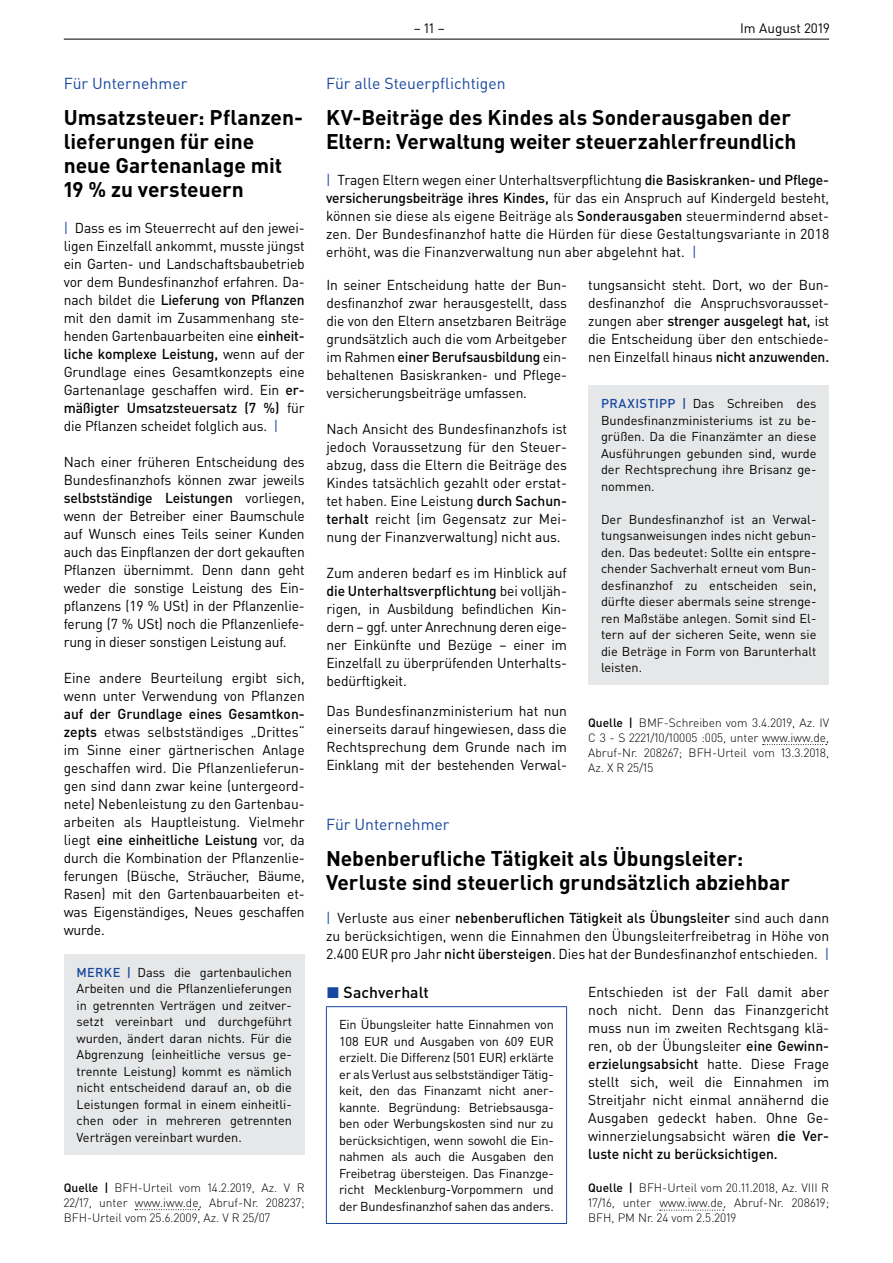
<style>
.page{position:relative;width:893px;height:1263px;background:#fff}
.page>*{position:absolute;margin:0;border:0;box-sizing:border-box;transform-origin:0 0}
.t1{font:700 21px/24px "DIN Pro";letter-spacing:-.005em;color:#000}
.t2{font:15.75px "DIN Pro";color:#17479e}
.t3{font:500 15.75px "DIN Pro";letter-spacing:.005em;color:#000}
.t4{font:14.25px/18px "DIN Pro";letter-spacing:-.01em;color:#000;text-align:justify}
.t5{font:13.5px "DIN Pro";color:#000}
.t6{font:12.75px/16.5px "DIN Pro";color:#000;text-align:justify}
.t7{font:300 12px/15px "DIN Pro";color:#000;text-align:justify}
.s1{color:#17479e}
.s2{font-weight:500}
.s3{font-weight:500;color:#17479e}
</style>
<div class="page">
<hr style="left:64px;top:39px;width:765px;height:1px;background:#000">
<svg style="left:135px;top:1209px;width:64px;height:1px"></svg>
<div style="left:64px;top:954px;width:241px;height:201px;background:#e6e7e8"></div>
<svg style="left:763px;top:744px;width:64px;height:1px"></svg>
<div style="left:588px;top:385px;width:241px;height:300px;background:#e6e7e8"></div>
<hr style="left:326px;top:1006px;width:241px;height:1px;background:#17479e">
<hr style="left:326px;top:1007px;width:1px;height:216px;background:#17479e">
<hr style="left:566px;top:1007px;width:1px;height:216px;background:#17479e">
<hr style="left:326px;top:1223px;width:241px;height:1px;background:#17479e">
<svg style="left:660px;top:1210px;width:64px;height:1px"></svg>
<p class="t2" style="left:64px;top:73px;width:125px">Für Unternehmer</p>
<h1 class="t1" style="left:64px;top:105px;width:241px">Umsatzsteuer: Pflanzen&shy;lieferungen für eine neue Gartenanlage mit<br>19 % zu versteuern</h1>
<p class="t4" style="left:64px;top:219px;width:242px"><span class="s1">|</span> Dass es im Steuerrecht auf den jewei&shy;ligen Einzelfall ankommt, musste jüngst ein Garten- und Landschaftsbaubetrieb vor dem Bundesfinanzhof erfahren. Da&shy;nach bildet die <span class="s2">Lieferung von Pflanzen </span>mit den damit im Zusammenhang ste&shy;henden Gartenbauarbeiten eine <span class="s2">einheit&shy;liche komplexe Leistung,</span> wenn auf der Grundlage eines Gesamtkonzepts eine Gartenanlage geschaffen wird. Ein <span class="s2">er&shy;mäßigter Umsatzsteuersatz (7 %)</span> für die Pflanzen scheidet folglich aus. <span class="s1">|</span></p>
<p class="t4" style="left:64px;top:453px;width:242px">Nach einer früheren Entscheidung des Bundesfinanzhofs können zwar jeweils <span class="s2">selbstständige Leistungen</span> vorliegen, wenn der Betreiber einer Baumschule auf Wunsch eines Teils seiner Kunden auch das Einpflanzen der dort gekauften Pflanzen übernimmt. Denn dann geht weder die sonstige Leistung des Ein&shy;pflanzens (19 % USt) in der Pflanzenlie&shy;ferung (7 % USt) noch die Pflanzenliefe&shy;rung in dieser sonstigen Leistung auf.</p>
<p class="t4" style="left:64px;top:669px;width:242px">Eine andere Beurteilung ergibt sich, wenn unter Verwendung von Pflanzen</p>
<p class="t4" style="left:64px;top:705px;width:242px"><span class="s2">auf der Grundlage eines Gesamtkon&shy;zepts</span> etwas selbstständiges „Drittes“ im Sinne einer gärtnerischen Anlage geschaffen wird. Die Pflanzenlieferun&shy;gen sind dann zwar keine (untergeord&shy;nete) Nebenleistung zu den Gartenbau&shy;arbeiten als Hauptleistung. Vielmehr liegt <span class="s2">eine einheitliche Leistung</span> vor, da durch die Kombination der Pflanzenlie&shy;ferungen (Büsche, Sträucher, Bäume, Rasen) mit den Gartenbauarbeiten et&shy;was Eigenständiges, Neues geschaffen wurde.</p>
<p class="t6" style="left:77px;top:963px;width:217px"><span class="s3">MERKE |</span> Dass die gartenbaulichen Arbeiten und die Pflanzenlieferungen in getrennten Verträgen und zeitver&shy;setzt vereinbart und durchgeführt wurden, ändert daran nichts. Für die Abgrenzung (einheitliche versus ge&shy;trennte Leistung) kommt es nämlich nicht entscheidend darauf an, ob die Leistungen formal in einem einheitli&shy;chen oder in mehreren getrennten Verträgen vereinbart wurden.</p>
<p class="t7" style="left:64px;top:1179px;width:242px"><span class="s2">Quelle |</span> BFH-Urteil vom 14.2.2019, Az. V R 22/17, unter www.iww.de, Abruf-Nr. 208237; BFH-Urteil vom 25.6.2009, Az. V R 25/07</p>
<p class="t5" style="left:414px;top:19px;width:32px">– 11 –</p>
<p class="t5" style="left:740px;top:19px;width:91px">Im August 2019</p>
<p class="t2" style="left:326px;top:73px;width:181px">Für alle Steuerpflichtigen</p>
<h1 class="t1" style="left:326px;top:105px;width:472px">KV-Beiträge des Kindes als Sonderausgaben der<br>Eltern: Verwaltung weiter steuerzahlerfreundlich</h1>
<p class="t4" style="left:326px;top:171px;width:505px"><span class="s1">|</span> Tragen Eltern wegen einer Unterhaltsverpflichtung <span class="s2">die Basiskranken- und Pflege&shy;versicherungsbeiträge ihres Kindes,</span> für das ein Anspruch auf Kindergeld besteht, können sie diese als eigene Beiträge als <span class="s2">Sonderausgaben</span> steuermindernd abset&shy;zen. Der Bundesfinanzhof hatte die Hürden für diese Gestaltungsvariante in 2018 erhöht, was die Finanzverwaltung nun aber abgelehnt hat. <span class="s1">|</span></p>
<p class="t4" style="left:326px;top:276px;width:242px">In seiner Entscheidung hatte der Bun&shy;desfinanzhof zwar herausgestellt, dass die von den Eltern ansetzbaren Beiträge grundsätzlich auch die vom Arbeitgeber im Rahmen <span class="s2">einer Berufsausbildung</span> ein&shy;behaltenen Basiskranken- und Pflege&shy;versicherungsbeiträge umfassen.</p>
<p class="t4" style="left:326px;top:420px;width:242px">Nach Ansicht des Bundesfinanzhofs ist jedoch Voraussetzung für den Steuer&shy;abzug, dass die Eltern die Beiträge des Kindes tatsächlich gezahlt oder erstat&shy;tet haben. Eine Leistung <span class="s2">durch Sachun&shy;terhalt</span> reicht (im Gegensatz zur Mei&shy;nung der Finanzverwaltung) nicht aus.</p>
<p class="t4" style="left:326px;top:564px;width:242px">Zum anderen bedarf es im Hinblick auf <span class="s2">die Unterhaltsverpflichtung</span> bei volljäh&shy;rigen, in Ausbildung befindlichen Kin&shy;dern – ggf. unter Anrechnung deren eige&shy;ner Einkünfte und Bezüge – einer im Einzelfall zu überprüfenden Unterhalts&shy;bedürftigkeit.</p>
<p class="t4" style="left:326px;top:702px;width:242px">Das Bundesfinanzministerium hat nun einerseits darauf hingewiesen, dass die Rechtsprechung dem Grunde nach im Einklang mit der bestehenden Verwal-</p>
<p class="t4" style="left:588px;top:276px;width:242px">tungsansicht steht. Dort, wo der Bun&shy;desfinanzhof die Anspruchsvorausset&shy;zungen aber <span class="s2">strenger ausgelegt hat,</span> ist die Entscheidung über den entschiede&shy;nen Einzelfall hinaus <span class="s2">nicht anzuwenden.</span></p>
<p class="t6" style="left:601px;top:395px;width:217px"><span class="s3">PRAXISTIPP |</span> Das Schreiben des Bundesfinanzministeriums ist zu be&shy;grüßen. Da die Finanzämter an diese Ausführungen gebunden sind, wurde der Rechtsprechung ihre Brisanz ge&shy;nommen.</p>
<p class="t6" style="left:601px;top:510px;width:217px">Der Bundesfinanzhof ist an Verwal&shy;tungsanweisungen indes nicht gebun&shy;den. Das bedeutet: Sollte ein entspre&shy;chender Sachverhalt erneut vom Bun&shy;desfinanzhof zu entscheiden sein, dürfte dieser abermals seine strenge&shy;ren Maßstäbe anlegen. Somit sind El&shy;tern auf der sicheren Seite, wenn sie die Beträge in Form von Barunterhalt leisten.</p>
<p class="t7" style="left:588px;top:714px;width:242px"><span class="s2">Quelle |</span> BMF-Schreiben vom 3.4.2019, Az. IV C 3 - S 2221/10/10005 :005, unter www.iww.de, Abruf-Nr. 208267; BFH-Urteil vom 13.3.2018, Az. X R 25/15</p>
<p class="t2" style="left:326px;top:814px;width:125px">Für Unternehmer</p>
<h1 class="t1" style="left:326px;top:846px;width:465px">Nebenberufliche Tätigkeit als Übungsleiter:<br>Verluste sind steuerlich grundsätzlich abziehbar</h1>
<p class="t4" style="left:326px;top:909px;width:505px"><span class="s1">|</span> Verluste aus einer <span class="s2">nebenberuflichen Tätigkeit als Übungsleiter</span> sind auch dann zu berücksichtigen, wenn die Einnahmen den Übungsleiterfreibetrag in Höhe von 2.400 EUR pro Jahr <span class="s2">nicht übersteigen</span>. Dies hat der Bundesfinanzhof entschieden. <span class="s1">|</span></p>
<p class="t3" style="left:326px;top:982px;width:104px"><span class="s1">◼</span> Sachverhalt</p>
<p class="t6" style="left:339px;top:1016px;width:216px">Ein Übungsleiter hatte Einnahmen von 108 EUR und Ausgaben von 609 EUR erzielt. Die Differenz (501 EUR) erklärte er als Verlust aus selbstständiger Tätig&shy;keit, den das Finanzamt nicht aner&shy;kannte. Begründung: Betriebsausga&shy;ben oder Werbungskosten sind nur zu berücksichtigen, wenn sowohl die Ein&shy;nahmen als auch die Ausgaben den Freibetrag übersteigen. Das Finanzge&shy;richt Mecklenburg-Vorpommern und der Bundesfinanzhof sahen das anders.</p>
<p class="t4" style="left:588px;top:982px;width:242px">Entschieden ist der Fall damit aber noch nicht. Denn das Finanzgericht muss nun im zweiten Rechtsgang klä&shy;ren, ob der Übungsleiter <span class="s2">eine Gewinn&shy;erzielungsabsicht</span> hatte. Diese Frage stellt sich, weil die Einnahmen im Streitjahr nicht einmal annähernd die Ausgaben gedeckt haben. Ohne Ge&shy;winnerzielungsabsicht wären <span class="s2">die Ver&shy;luste nicht zu berücksichtigen.</span></p>
<p class="t7" style="left:588px;top:1180px;width:242px"><span class="s2">Quelle |</span> BFH-Urteil vom 20.11.2018, Az. VIII R 17/16, unter www.iww.de, Abruf-Nr. 208619; BFH, PM Nr. 24 vom 2.5.2019</p>
</div>
